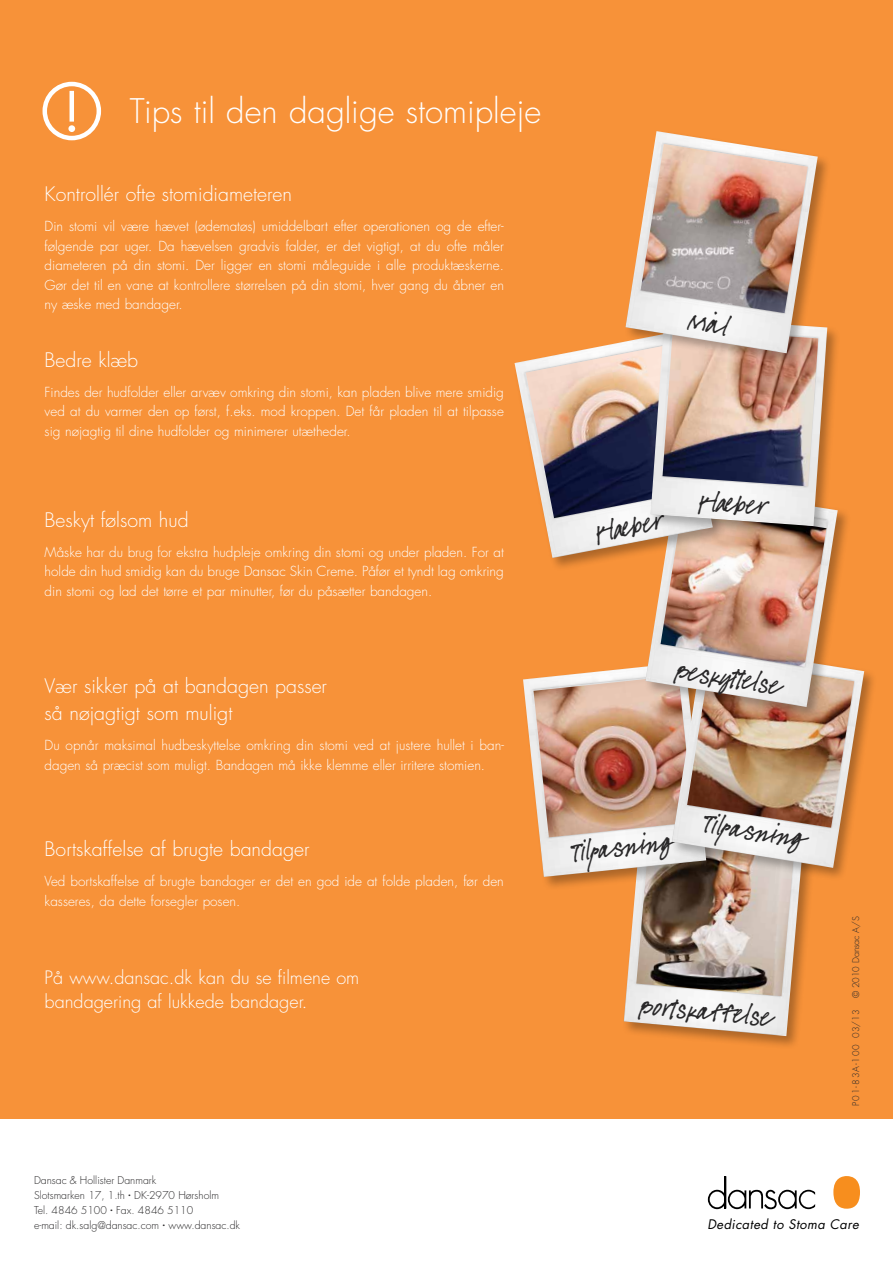
<style>
.page{position:relative;width:893px;height:1263px;background:#fff}
.page>*{position:absolute;margin:0;border:0;box-sizing:border-box;transform-origin:0 0}
.t1{font:300 33px "Futura";color:#fff}
.t2{font:300 19.5px/27px "Futura";color:#fff}
.t3{font:300 18px/24px "Futura";color:#fff}
.t4{font:18px "FG Saga";color:#292829}
.t5{font:300 13.5px/19.5px "Futura";color:#fff;text-align:justify}
.t6{font:italic 12.9px "Futura";letter-spacing:.035em;color:#000}
.t7{font:300 10.5px/15px "Futura";color:#292829}
.t8{font:300 9px "Futura";color:#292829}
.s1{font-size:4.5px}
</style>
<div class="page">
<div style="left:0;top:0;width:893px;height:1118px;background:#f79239"></div>
<svg style="left:43px;top:82px;width:58px;height:58px"></svg>
<svg style="left:708px;top:1176px;width:107px;height:33px"></svg>
<div style="left:833px;top:1176px;width:27px;height:33px;background:#f78e1e;border-radius:50%"></div>
<div style="left:622px;top:822px;width:195px;height:228px;background:#000;opacity:.3"></div>
<img style="left:624px;top:881px;width:180px;height:155px">
<img style="left:636px;top:881px;width:158px;height:115px">
<div style="left:521px;top:661px;width:199px;height:230px;background:#000;opacity:.3"></div>
<img style="left:523px;top:662px;width:147px;height:215px">
<img style="left:533px;top:675px;width:137px;height:162px">
<div style="left:670px;top:644px;width:207px;height:237px;background:#000;opacity:.3"></div>
<img style="left:672px;top:646px;width:192px;height:222px">
<img style="left:687px;top:658px;width:167px;height:170px">
<div style="left:644px;top:483px;width:207px;height:238px;background:#000;opacity:.3"></div>
<img style="left:645px;top:540px;width:193px;height:167px">
<img style="left:661px;top:540px;width:165px;height:127px">
<div style="left:513px;top:331px;width:213px;height:241px;background:#000;opacity:.3"></div>
<img style="left:514px;top:332px;width:199px;height:226px">
<img style="left:526px;top:345px;width:123px;height:173px">
<div style="left:649px;top:314px;width:192px;height:226px;background:#000;opacity:.3"></div>
<img style="left:651px;top:367px;width:176px;height:159px">
<img style="left:662px;top:367px;width:156px;height:119px">
<div style="left:624px;top:129px;width:207px;height:238px;background:#000;opacity:.3"></div>
<img style="left:625px;top:131px;width:193px;height:222px">
<img style="left:641px;top:144px;width:167px;height:169px">
<svg style="left:687px;top:311px;width:45px;height:25px"></svg>
<h1 class="t1" style="left:130px;top:90px;width:413px">Tips til den daglige stomipleje</h1>
<h2 class="t2" style="left:45px;top:181px;width:249px">Kontrollér ofte stomidiameteren</h2>
<p class="t5" style="left:45px;top:217px;width:461px">Din stomi vil være hævet (ødematøs) umiddelbart efter operationen og de efter&shy;følgende par uger. Da hævelsen gradvis falder, er det vigtigt, at du ofte måler diameteren på din stomi. Der ligger en stomi måleguide i alle produktæskerne.<br>Gør det til en vane at kontrollere størrelsen på din stomi, hver gang du åbner en ny æske med bandager.</p>
<h2 class="t2" style="left:45px;top:347px;width:95px">Bedre klæb</h2>
<p class="t5" style="left:45px;top:382px;width:461px">Findes der hudfolder eller arvæv omkring din stomi, kan pladen blive mere smidig ved at du varmer den op først, f.eks. mod kroppen. Det får pladen til at tilpasse sig nøjagtig til dine hudfolder og minimerer utætheder.</p>
<h2 class="t2" style="left:45px;top:507px;width:145px">Beskyt følsom hud</h2>
<p class="t5" style="left:45px;top:542px;width:461px">Måske har du brug for ekstra hudpleje omkring din stomi og under pladen. For at holde din hud smidig kan du bruge Dansac Skin Creme. Påfør et tyndt lag omkring din stomi og lad det tørre et par minutter, før du påsætter bandagen.</p>
<h2 class="t2" style="left:45px;top:673px;width:284px">Vær sikker på at bandagen passer så nøjagtigt som muligt</h2>
<p class="t5" style="left:45px;top:736px;width:461px">Du opnår maksimal hudbeskyttelse omkring din stomi ved at justere hullet i ban&shy;dagen så præcist som muligt. Bandagen må ikke klemme eller irritere stomien.</p>
<h2 class="t2" style="left:45px;top:836px;width:266px">Bortskaffelse af brugte bandager</h2>
<p class="t5" style="left:45px;top:871px;width:461px">Ved bortskaffelse af brugte bandager er det en god ide at folde pladen, før den kasseres, da dette forsegler posen.</p>
<h3 class="t3" style="left:45px;top:965px;width:316px">På www.dansac.dk kan du se filmene om bandagering af lukkede bandager.</h3>
<p class="t7" style="left:34px;top:1173px;width:208px">Dansac &amp; Hollister Danmark<br>Slotsmarken 17, 1.th <span class="s1">•</span> DK-2970 Hørsholm<br>Tel. 4846 5100 <span class="s1">•</span> Fax. 4846 5110<br>e-mail: dk.salg@dansac.com <span class="s1">•</span> www.dansac.dk</p>
<h3 class="t4" style="left:595px;top:524px;width:68px;rotate:-11deg">Klæber</h3>
<h3 class="t4" style="left:700px;top:492px;width:68px;rotate:4deg">Klæber</h3>
<h3 class="t4" style="left:677px;top:660px;width:108px;rotate:9deg">Beskyttelse</h3>
<h3 class="t4" style="left:572px;top:843px;width:103px;rotate:-6deg">Tilpasning</h3>
<h3 class="t4" style="left:706px;top:814px;width:103px;rotate:9deg">Tilpasning</h3>
<h3 class="t4" style="left:641px;top:996px;width:135px;rotate:5deg">Bortskaffelse</h3>
<p class="t8" style="left:850px;top:1106px;width:191px;rotate:-90deg">P01-83A-100 03/13 © 2010 Dansac A/S</p>
<p class="t6" style="left:707px;top:1215px;width:153px">Dedicated to Stoma Care</p>
</div>
